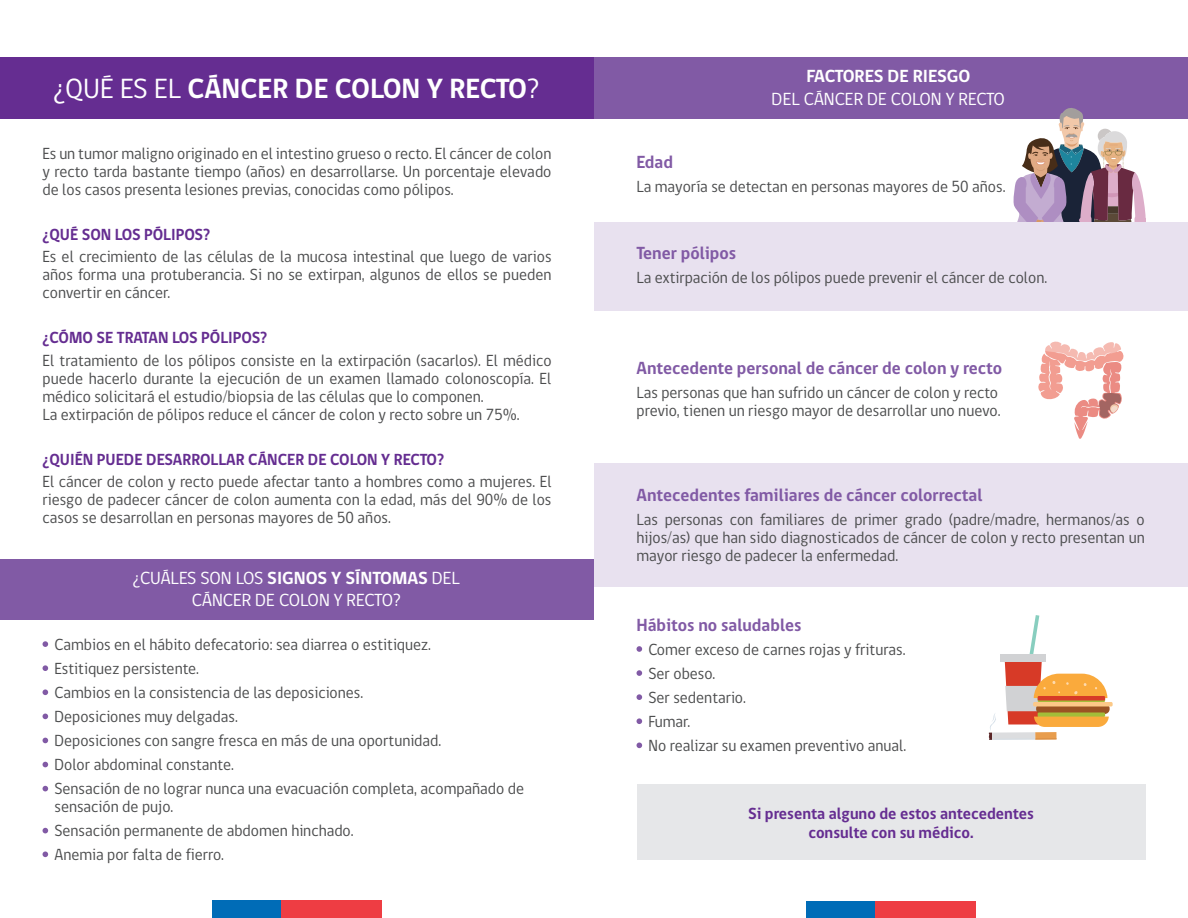
<style>
.page{position:relative;width:1188px;height:918px;background:#fff}
.page>*{position:absolute;margin:0;border:0;box-sizing:border-box;transform-origin:0 0}
.t1{font:700 28.5px "gob CL";color:#fff}
.t2{font:700 18px "gob CL";color:#815aa5}
.t3{font:18px/22.5px "gob CL";color:#fff;text-align:center}
.t4{font:700 18px "gob CL";color:#fff}
.t5{font:16.5px/24px "gob CL";color:#4b4c4d;scale:.96 1}
.t6{font:700 16.5px "gob CL";color:#652d91;scale:.96 1}
.t7{font:700 16.5px/19.5px "gob CL";color:#652d91;text-align:center}
.s1{font-weight:400}
.s2{font-weight:700}
</style>
<div class="page">
<div style="left:0;top:58px;width:594px;height:61px;background:#652d91"></div>
<div style="left:0;top:560px;width:594px;height:60px;background:#815aa5"></div>
<div style="left:594px;top:463px;width:594px;height:124px;background:#e8e1ef"></div>
<svg style="left:43px;top:641px;width:5px;height:6px"></svg>
<svg style="left:43px;top:665px;width:5px;height:6px"></svg>
<svg style="left:43px;top:689px;width:5px;height:6px"></svg>
<svg style="left:43px;top:714px;width:5px;height:5px"></svg>
<svg style="left:43px;top:738px;width:5px;height:5px"></svg>
<svg style="left:637px;top:646px;width:5px;height:6px"></svg>
<svg style="left:637px;top:670px;width:5px;height:6px"></svg>
<svg style="left:637px;top:694px;width:5px;height:6px"></svg>
<svg style="left:637px;top:718px;width:5px;height:6px"></svg>
<svg style="left:637px;top:743px;width:5px;height:5px"></svg>
<svg style="left:43px;top:762px;width:5px;height:5px"></svg>
<svg style="left:43px;top:786px;width:5px;height:5px"></svg>
<svg style="left:43px;top:828px;width:5px;height:5px"></svg>
<svg style="left:43px;top:852px;width:5px;height:5px"></svg>
<div style="left:594px;top:58px;width:594px;height:61px;background:#815aa5"></div>
<div style="left:637px;top:784px;width:508px;height:76px;background:#e6e7e9"></div>
<svg style="left:1013px;top:108px;width:132px;height:114px"></svg>
<div style="left:594px;top:222px;width:594px;height:89px;background:#e8e1ef"></div>
<svg style="left:1038px;top:341px;width:86px;height:98px"></svg>
<svg style="left:1110px;top:404px;width:9px;height:9px"></svg>
<div style="left:1111px;top:406px;width:7px;height:7px;background:#f5dbcb;border-radius:50%"></div>
<div style="left:1000px;top:654px;width:45px;height:8px;background:#d1d2d4"></div>
<svg style="left:1033px;top:702px;width:80px;height:4px"></svg>
<svg style="left:1005px;top:615px;width:104px;height:112px"></svg>
<div style="left:1035px;top:732px;width:22px;height:8px;background:#e89d4d"></div>
<hr style="left:1035px;top:738px;width:22px;height:2px;background:#da8f45">
<div style="left:992px;top:732px;width:43px;height:8px;background:#dcdddf"></div>
<svg style="left:989px;top:714px;width:9px;height:26px"></svg>
<hr style="left:992px;top:738px;width:43px;height:2px;background:#d2dde7">
<div style="left:806px;top:901px;width:70px;height:17px;background:#006cb7"></div>
<div style="left:876px;top:901px;width:100px;height:17px;background:#ee3d43"></div>
<div style="left:212px;top:900px;width:70px;height:18px;background:#006cb7"></div>
<div style="left:282px;top:900px;width:100px;height:18px;background:#ee3d43"></div>
<h1 class="t1" style="left:53px;top:69px;width:487px"><span class="s1">¿QUÉ ES EL</span> CÁNCER DE COLON Y RECTO<span class="s1">?</span></h1>
<p class="t4" style="left:806px;top:64px;width:165px">FACTORES DE RIESGO</p>
<p class="t3" style="left:772px;top:88px;width:235px">DEL CÁNCER DE COLON Y RECTO</p>
<p class="t5" style="left:43px;top:145px;width:532px;line-height:18px;text-align:justify">Es un tumor maligno originado en el intestino grueso o recto. El cáncer de colon y recto tarda bastante tiempo (años) en desarrollarse. Un porcentaje elevado de los casos presenta lesiones previas, conocidas como pólipos.</p>
<p class="t6" style="left:43px;top:223px;width:176px">¿QUÉ SON LOS PÓLIPOS?</p>
<p class="t5" style="left:43px;top:248px;width:532px;line-height:18px;text-align:justify">Es el crecimiento de las células de la mucosa intestinal que luego de varios años forma una protuberancia. Si no se extirpan, algunos de ellos se pueden convertir en cáncer.</p>
<p class="t6" style="left:43px;top:327px;width:236px">¿CÓMO SE TRATAN LOS PÓLIPOS?</p>
<p class="t5" style="left:43px;top:352px;width:532px;line-height:18px">El tratamiento de los pólipos consiste en la extirpación (sacarlos). El médico puede hacerlo durante la ejecución de un examen llamado colonoscopía. El médico solicitará el estudio/biopsia de las células que lo componen.<br>La extirpación de pólipos reduce el cáncer de colon y recto sobre un 75%.</p>
<p class="t6" style="left:43px;top:448px;width:420px">¿QUIÉN PUEDE DESARROLLAR CÁNCER DE COLON Y RECTO?</p>
<p class="t5" style="left:43px;top:473px;width:532px;line-height:18px;text-align:justify">El cáncer de colon y recto puede afectar tanto a hombres como a mujeres. El riesgo de padecer cáncer de colon aumenta con la edad, más del 90% de los casos se desarrollan en personas mayores de 50 años.</p>
<p class="t3" style="left:133px;top:567px;width:329px">¿CUÁLES SON LOS <span class="s2">SIGNOS Y SÍNTOMAS</span> DEL<br>CÁNCER DE COLON Y RECTO?</p>
<p class="t5" style="left:55px;top:633px;width:491px">Cambios en el hábito defecatorio: sea diarrea o estitiquez.<br>Estitiquez persistente.<br>Cambios en la consistencia de las deposiciones.<br>Deposiciones muy delgadas.<br>Deposiciones con sangre fresca en más de una oportunidad.<br>Dolor abdominal constante.<br>Sensación de no lograr nunca una evacuación completa, acompañado de</p>
<p class="t5" style="left:55px;top:795px;width:313px">sensación de pujo.<br>Sensación permanente de abdomen hinchado.<br>Anemia por falta de fierro.</p>
<p class="t2" style="left:637px;top:149px;width:38px">Edad</p>
<p class="t5" style="left:637px;top:175px;width:386px">La mayoría se detectan en personas mayores de 50 años.</p>
<p class="t2" style="left:637px;top:241px;width:101px">Tener pólipos</p>
<p class="t5" style="left:637px;top:266px;width:429px">La extirpación de los pólipos puede prevenir el cáncer de colon.</p>
<p class="t2" style="left:637px;top:356px;width:367px">Antecedente personal de cáncer de colon y recto</p>
<p class="t5" style="left:637px;top:384px;width:381px;line-height:18px">Las personas que han sufrido un cáncer de colon y recto previo, tienen un riesgo mayor de desarrollar uno nuevo.</p>
<p class="t2" style="left:637px;top:483px;width:348px">Antecedentes familiares de cáncer colorrectal</p>
<p class="t5" style="left:637px;top:511px;width:531px;line-height:18px;text-align:justify">Las personas con familiares de primer grado (padre/madre, hermanos/as o hijos/as) que han sido diagnosticados de cáncer de colon y recto presentan un mayor riesgo de padecer la enfermedad.</p>
<p class="t2" style="left:637px;top:612px;width:167px">Hábitos no saludables</p>
<p class="t5" style="left:649px;top:638px;width:270px">Comer exceso de carnes rojas y frituras.<br>Ser obeso.<br>Ser sedentario.<br>Fumar.<br>No realizar su examen preventivo anual.</p>
<p class="t7" style="left:748px;top:804px;width:287px">Si presenta alguno de estos antecedentes consulte con su médico.</p>
</div>
